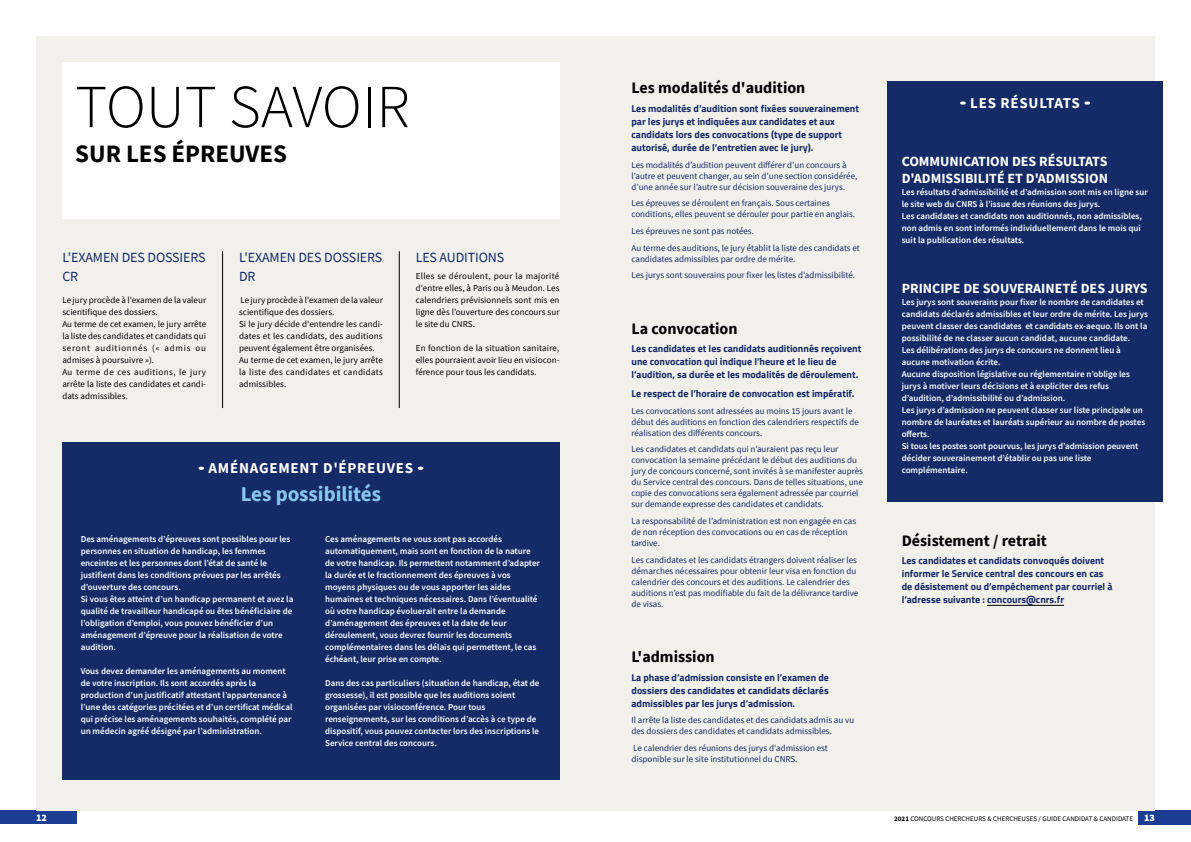
<style>
.page{position:relative;width:1191px;height:842px;background:#fff}
.page>*{position:absolute;margin:0;border:0;box-sizing:border-box;transform-origin:0 0}
.t1{font:300 61.2px "Source Sans Pro";color:#000}
.t2{font:700 25px "Source Sans Pro";color:#000}
.t3{font:700 21px "Source Sans Pro";color:#88c8ef}
.t4{font:700 16px "Source Sans Pro";color:#000}
.t5{font:700 15px "Source Sans Pro";letter-spacing:.05em;color:#fff}
.t6{font:700 14px/17px "Source Sans Pro";color:#fff}
.t7{font:14px/19px "Source Sans Pro";letter-spacing:-.01em;color:#142b67}
.t8{font:700 10px/13px "Titillium Web";color:#142b67}
.t9{font:900 10px "Source Sans Pro";color:#fff}
.t10{font:600 9px/12px "Source Sans Pro";color:#fff}
.t11{font:9px/11px "Source Sans Pro";color:#142b67}
.t12{font:9px/12px "Source Sans Pro";letter-spacing:.005em;color:#000}
.t13{font:7px "Source Sans Pro";color:#000}
.s1{font-weight:700}
.s2{font-weight:900;font-size:10px;color:#fff}
</style>
<div class="page">
<div style="left:0;top:810px;width:77px;height:14px;background:#1b3e92"></div>
<div style="left:1138px;top:810px;width:53px;height:14px;background:#1b3e92"></div>
<div style="left:36px;top:36px;width:1119px;height:774px;background:#f1f0eb"></div>
<div style="left:62px;top:62px;width:497px;height:157px;background:#fff"></div>
<div style="left:62px;top:442px;width:497px;height:338px;background:#142b67"></div>
<hr style="left:222px;top:251px;width:1px;height:157px;background:#000">
<hr style="left:399px;top:251px;width:1px;height:157px;background:#000">
<div style="left:887px;top:81px;width:275px;height:421px;background:#142b67"></div>
<hr style="left:987px;top:605px;width:77px;height:1px;background:#000">
<h1 class="t1" style="left:75px;top:69px;width:336px">TOUT SAVOIR</h1>
<h2 class="t2" style="left:75px;top:137px;width:213px">SUR LES ÉPREUVES</h2>
<h3 class="t7" style="left:62px;top:247px;width:145px">L'EXAMEN DES DOSSIERS<br>CR</h3>
<p class="t12" style="left:62px;top:294px;width:145px">Le jury procède à l'examen de la valeur scientifique des dossiers.<br>Au terme de cet examen, le jury arrête la liste des candidates et candidats qui seront auditionnés (« admis ou admises à poursuivre »).<br>Au terme de ces auditions, le jury arrête la liste des candidates et candi&shy;dats admissibles.</p>
<h3 class="t7" style="left:239px;top:247px;width:145px">L'EXAMEN DES DOSSIERS<br>DR</h3>
<p class="t12" style="left:239px;top:294px;width:145px">Le jury procède à l'examen de la valeur scientifique des dossiers.<br>Si le jury décide d'entendre les candi&shy;dates et les candidats, des auditions peuvent également être organisées.<br>Au terme de cet examen, le jury arrête la liste des candidates et candidats admissibles.</p>
<h3 class="t7" style="left:416px;top:247px;width:90px">LES AUDITIONS</h3>
<p class="t12" style="left:416px;top:270px;width:145px;text-align:justify">Elles se déroulent, pour la majorité d'entre elles, à Paris ou à Meudon. Les calendriers prévisionnels sont mis en ligne dès l’ouverture des concours sur le site du CNRS.</p>
<p class="t12" style="left:416px;top:342px;width:145px;text-align:justify">En fonction de la situation sanitaire, elles pourraient avoir lieu en visiocon&shy;férence pour tous les candidats.</p>
<h3 class="t5" style="left:209px;top:458px;width:206px">AMÉNAGEMENT D'ÉPREUVES</h3>
<h3 class="t3" style="left:241px;top:480px;width:142px">Les possibilités</h3>
<p class="t10" style="left:81px;top:533px;width:214px">Des aménagements d’épreuves sont possibles pour les personnes en situation de handicap, les femmes enceintes et les personnes dont l’état de santé le justifient dans les conditions prévues par les arrêtés d’ouverture des concours.<br>Si vous êtes atteint d’un handicap permanent et avez la qualité de travailleur handicapé ou êtes bénéficiaire de l’obligation d’emploi, vous pouvez bénéficier d’un aménagement d’épreuve pour la réalisation de votre audition.</p>
<p class="t10" style="left:81px;top:665px;width:213px">Vous devez demander les aménagements au moment de votre inscription. Ils sont accordés après la production d’un justificatif attestant l’appartenance à l’une des catégories précitées et d’un certificat médical qui précise les aménagements souhaités, complété par un médecin agréé désigné par l’administration.</p>
<p class="t10" style="left:325px;top:533px;width:216px">Ces aménagements ne vous sont pas accordés automatiquement, mais sont en fonction de la nature de votre handicap. Ils permettent notamment d’adapter la durée et le fractionnement des épreuves à vos moyens physiques ou de vous apporter les aides humaines et techniques nécessaires. Dans l’éventualité où votre handicap évoluerait entre la demande d’aménagement des épreuves et la date de leur déroulement, vous devrez fournir les documents complémentaires dans les délais qui permettent, le cas échéant, leur prise en compte.</p>
<p class="t10" style="left:325px;top:677px;width:216px">Dans des cas particuliers (situation de handicap, état de grossesse), il est possible que les auditions soient organisées par visioconférence. Pour tous renseignements, sur les conditions d’accès à ce type de dispositif, vous pouvez contacter lors des inscriptions le Service central des concours.</p>
<h3 class="t4" style="left:631px;top:77px;width:175px">Les modalités d'audition</h3>
<p class="t8" style="left:631px;top:101px;width:229px">Les modalités d’audition sont fixées souverainement par les jurys et indiquées aux candidates et aux candidats lors des convocations (type de support autorisé, durée de l’entretien avec le jury).</p>
<p class="t11" style="left:631px;top:159px;width:227px">Les modalités d’audition peuvent différer d’un concours à l’autre et peuvent changer, au sein d’une section considérée, d’une année sur l’autre sur décision souveraine des jurys.</p>
<p class="t11" style="left:631px;top:198px;width:225px">Les épreuves se déroulent en français. Sous certaines conditions, elles peuvent se dérouler pour partie en anglais.</p>
<p class="t11" style="left:631px;top:223px;width:230px;line-height:16.7px">Les épreuves ne sont pas notées.<br>Au terme des auditions, le jury établit la liste des candidats et</p>
<p class="t11" style="left:631px;top:250px;width:225px;line-height:16.7px">candidates admissibles par ordre de mérite.<br>Les jurys sont souverains pour fixer les listes d’admissibilité.</p>
<h3 class="t4" style="left:631px;top:318px;width:108px">La convocation</h3>
<p class="t8" style="left:631px;top:342px;width:231px">Les candidates et les candidats auditionnés reçoivent une convocation qui indique l’heure et le lieu de l’audition, sa durée et les modalités de déroulement.</p>
<p class="t8" style="left:631px;top:386px;width:224px">Le respect de l’horaire de convocation est impératif.</p>
<p class="t11" style="left:631px;top:405px;width:229px">Les convocations sont adressées au moins 15 jours avant le début des auditions en fonction des calendriers respectifs de réalisation des différents concours.</p>
<p class="t11" style="left:631px;top:444px;width:233px">Les candidates et candidats qui n’auraient pas reçu leur convocation la semaine précédant le début des auditions du jury de concours concerné, sont invités à se manifester auprès du Service central des concours. Dans de telles situations, une copie des convocations sera également adressée par courriel sur demande expresse des candidates et candidats.</p>
<p class="t11" style="left:631px;top:515px;width:226px">La responsabilité de l’administration est non engagée en cas de non réception des convocations ou en cas de réception tardive.</p>
<p class="t11" style="left:631px;top:554px;width:228px">Les candidates et les candidats étrangers doivent réaliser les démarches nécessaires pour obtenir leur visa en fonction du calendrier des concours et des auditions. Le calendrier des auditions n’est pas modifiable du fait de la délivrance tardive de visas.</p>
<h3 class="t4" style="left:631px;top:646px;width:85px">L'admission</h3>
<p class="t8" style="left:631px;top:670px;width:199px;text-align:justify">La phase d’admission consiste en l’examen de dossiers des candidates et candidats déclarés admissibles par les jurys d’admission.</p>
<p class="t11" style="left:631px;top:715px;width:224px">Il arrête la liste des candidates et des candidats admis au vu des dossiers des candidates et candidats admissibles.</p>
<p class="t11" style="left:631px;top:743px;width:198px">Le calendrier des réunions des jurys d'admission est disponible sur le site institutionnel du CNRS.</p>
<h3 class="t5" style="left:970px;top:93px;width:111px">LES RÉSULTATS</h3>
<h3 class="t6" style="left:901px;top:153px;width:208px">COMMUNICATION DES RÉSULTATS<br>D'ADMISSIBILITÉ ET D'ADMISSION</h3>
<p class="t10" style="left:901px;top:186px;width:247px">Les résultats d’admissibilité et d’admission sont mis en ligne sur le site web du CNRS à l’issue des réunions des jurys.<br>Les candidates et candidats non auditionnés, non admissibles, non admis en sont informés individuellement dans le mois qui suit la publication des résultats.</p>
<h3 class="t6" style="left:901px;top:279px;width:247px">PRINCIPE DE SOUVERAINETÉ DES JURYS</h3>
<p class="t10" style="left:901px;top:296px;width:248px">Les jurys sont souverains pour fixer le nombre de candidates et candidats déclarés admissibles et leur ordre de mérite. Les jurys peuvent classer des candidates et candidats ex-aequo. Ils ont la possibilité de ne classer aucun candidat, aucune candidate.<br>Les délibérations des jurys de concours ne donnent lieu à aucune motivation écrite.<br>Aucune disposition législative ou réglementaire n’oblige les jurys à motiver leurs décisions et à expliciter des refus d’audition, d’admissibilité ou d’admission.<br>Les jurys d’admission ne peuvent classer sur liste principale un nombre de lauréates et lauréats supérieur au nombre de postes offerts.<br>Si tous les postes sont pourvus, les jurys d’admission peuvent décider souverainement d’établir ou pas une liste complémentaire.</p>
<h3 class="t4" style="left:901px;top:529px;width:147px">Désistement / retrait</h3>
<p class="t8" style="left:901px;top:554px;width:212px">Les candidates et candidats convoqués doivent informer le Service central des concours en cas de désistement ou d’empêchement par courriel à l’adresse suivante : concours@cnrs.fr</p>
<p class="t9" style="left:36px;top:810px;width:12px">12</p>
<p class="t13" style="left:894px;top:814px;width:262px"><span class="s1">2021</span> CONCOURS CHERCHEURS &amp; CHERCHEUSES / GUIDE CANDIDAT &amp; CANDIDATE <span class="s2">13</span></p>
</div>
